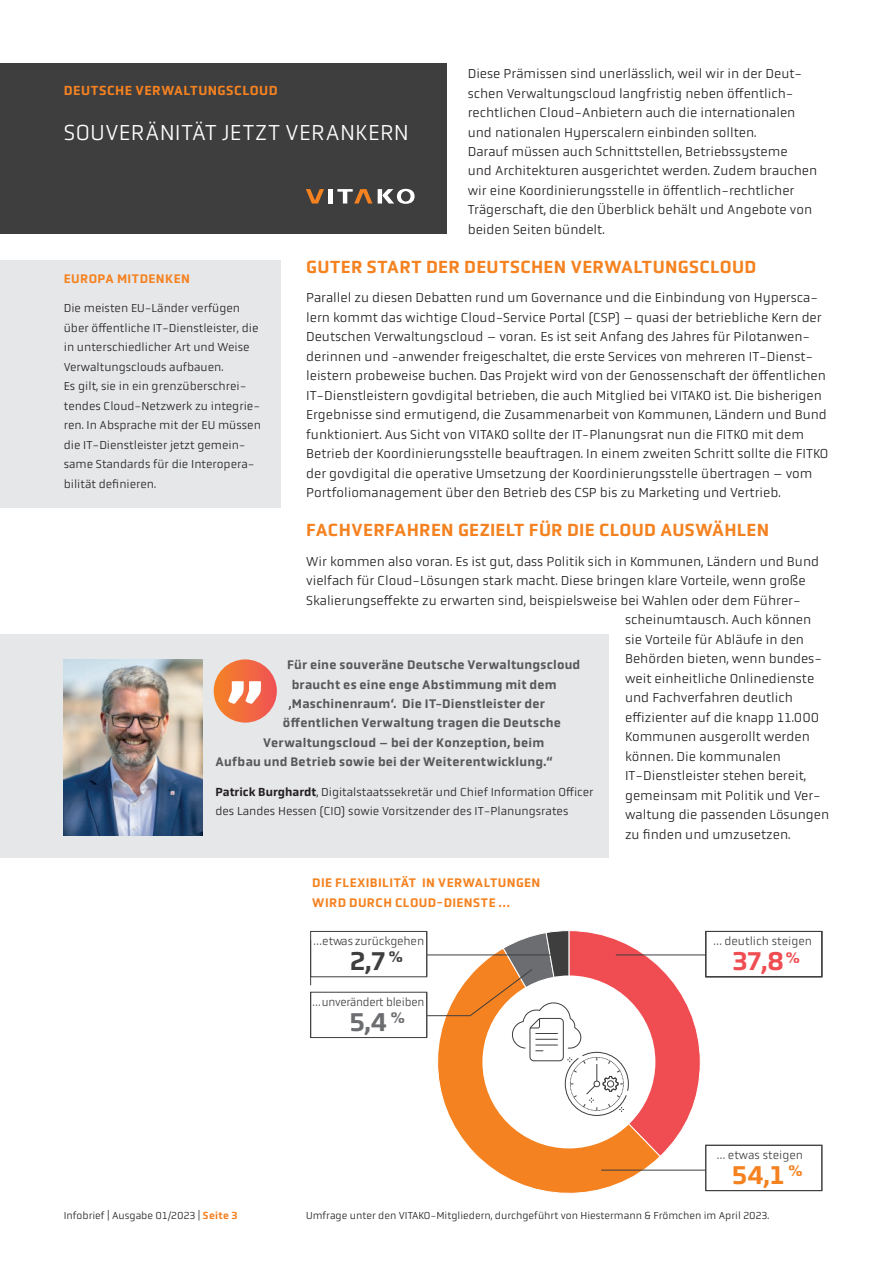
<style>
.page{position:relative;width:893px;height:1263px;background:#fff}
.page>*{position:absolute;margin:0;border:0;box-sizing:border-box;transform-origin:0 0}
.t1{font:500 26.25px "Obvia";color:#ef4d52}
.t2{font:500 26.25px "Obvia";color:#f58220}
.t3{font:500 26.25px "Obvia";color:#3e3e3f}
.t4{font:500 26.25px "Obvia";color:#6c6d70}
.t5{font:300 22.5px "Obvia";letter-spacing:.025em;color:#fff}
.t6{font:500 18px "Obvia";letter-spacing:.015em;color:#f58220}
.t7{font:300 13.5px/19.5px "Obvia";color:#231f20}
.t8{font:500 13.5px "Obvia";letter-spacing:.03em;color:#f58220}
.t9{font:500 12.75px "Obvia";letter-spacing:.015em;color:#57585a}
.t10{font:500 12.75px/19.5px "Obvia";letter-spacing:.03em;color:#f58220}
.t11{font:300 12px/19.5px "Obvia";color:#231f20}
.t12{font:300 12px "Obvia";color:#3e3e3f}
.t13{font:300 12px "Obvia";letter-spacing:-.02em;color:#3e3e3f;scale:.96 1}
.t14{font:300 10.5px "Obvia";color:#231f20}
.s1{font-weight:500}
.s2{font-weight:500;color:#f58220}
</style>
<div class="page">
<div style="left:0;top:64px;width:446px;height:170px;background:#3e3e3f"></div>
<svg style="left:306px;top:189px;width:18px;height:15px"></svg>
<div style="left:328px;top:189px;width:5px;height:15px;background:#fff"></div>
<svg style="left:337px;top:189px;width:35px;height:15px"></svg>
<svg style="left:378px;top:189px;width:37px;height:15px"></svg>
<div style="left:0;top:260px;width:281px;height:247px;background:#e6e7e9"></div>
<div style="left:0;top:635px;width:608px;height:223px;background:#e6e7e9"></div>
<img style="left:64px;top:659px;width:139px;height:177px">
<svg style="left:214px;top:659px;width:63px;height:64px;background:#f16d42"></svg>
<svg style="left:228px;top:681px;width:33px;height:23px"></svg>
<svg style="left:423px;top:977px;width:238px;height:217px"></svg>
<hr style="left:601px;top:1170px;width:105px;height:1px;background:#3e3e3f">
<hr style="left:616px;top:955px;width:90px;height:1px;background:#3e3e3f">
<div style="left:705px;top:1145px;width:117px;height:46px;border:1px solid #3e3e3f"></div>
<hr style="left:310px;top:940px;width:1px;height:45px;background:#3e3e3f">
<div style="left:705px;top:931px;width:117px;height:46px;border:1px solid #3e3e3f"></div>
<div style="left:310px;top:931px;width:117px;height:46px;border:1px solid #3e3e3f"></div>
<svg style="left:427px;top:930px;width:274px;height:228px"></svg>
<div style="left:310px;top:992px;width:117px;height:46px;border:1px solid #3e3e3f"></div>
<p class="t7" style="left:468px;top:64px;width:351px">Diese Prämissen sind unerlässlich, weil wir in der Deut&shy;schen Verwaltungscloud langfristig neben öffentlich&shy;rechtlichen Cloud-Anbietern auch die internationalen und nationalen Hyperscalern einbinden sollten.<br>Darauf müssen auch Schnittstellen, Betriebssysteme<br>und Architekturen ausgerichtet werden. Zudem brauchen wir eine Koordinierungsstelle in öffentlich-rechtlicher Trägerschaft, die den Überblick behält und Angebote von beiden Seiten bündelt.</p>
<h3 class="t6" style="left:306px;top:256px;width:451px">GUTER START DER DEUTSCHEN VERWALTUNGSCLOUD</h3>
<p class="t7" style="left:306px;top:288px;width:524px">Parallel zu diesen Debatten rund um Governance und die Einbindung von Hypersca&shy;lern kommt das wichtige Cloud-Service Portal (CSP) – quasi der betriebliche Kern der Deutschen Verwaltungscloud – voran. Es ist seit Anfang des Jahres für Pilotanwen&shy;derinnen und -anwender freigeschaltet, die erste Services von mehreren IT-Dienst&shy;leistern probeweise buchen. Das Projekt wird von der Genossenschaft der öffentlichen IT-Dienstleistern govdigital betrieben, die auch Mitglied bei VITAKO ist. Die bisherigen Ergebnisse sind ermutigend, die Zusammenarbeit von Kommunen, Ländern und Bund funktioniert. Aus Sicht von VITAKO sollte der IT-Planungsrat nun die FITKO mit dem Betrieb der Koordinierungsstelle beauftragen. In einem zweiten Schritt sollte die FITKO der govdigital die operative Umsetzung der Koordinierungsstelle übertragen – vom Portfoliomanagement über den Betrieb des CSP bis zu Marketing und Vertrieb.</p>
<h3 class="t6" style="left:306px;top:519px;width:464px">FACHVERFAHREN GEZIELT FÜR DIE CLOUD AUSWÄHLEN</h3>
<p class="t7" style="left:306px;top:551px;width:514px">Wir kommen also voran. Es ist gut, dass Politik sich in Kommunen, Ländern und Bund</p>
<p class="t7" style="left:306px;top:571px;width:501px">vielfach für Cloud-Lösungen stark macht. Diese bringen klare Vorteile, wenn große</p>
<p class="t7" style="left:306px;top:590px;width:496px">Skalierungseffekte zu erwarten sind, beispielsweise bei Wahlen oder dem Führer-</p>
<p class="t7" style="left:625px;top:610px;width:188px">scheinumtausch. Auch können</p>
<p class="t7" style="left:625px;top:629px;width:180px">sie Vorteile für Abläufe in den</p>
<p class="t7" style="left:625px;top:649px;width:198px">Behörden bieten, wenn bundes-</p>
<p class="t7" style="left:625px;top:668px;width:191px">weit einheitliche Onlinedienste</p>
<p class="t7" style="left:625px;top:688px;width:169px">und Fachverfahren deutlich</p>
<p class="t7" style="left:625px;top:707px;width:196px">effizienter auf die knapp 11.000</p>
<p class="t7" style="left:625px;top:727px;width:186px">Kommunen ausgerollt werden</p>
<p class="t7" style="left:625px;top:746px;width:157px">können. Die kommunalen</p>
<p class="t7" style="left:625px;top:766px;width:182px">IT-Dienstleister stehen bereit,</p>
<p class="t7" style="left:625px;top:785px;width:197px">gemeinsam mit Politik und Ver-</p>
<p class="t7" style="left:625px;top:805px;width:206px">waltung die passenden Lösungen</p>
<p class="t7" style="left:625px;top:824px;width:167px">zu finden und umzusetzen.</p>
<p class="t8" style="left:64px;top:83px;width:215px">DEUTSCHE VERWALTUNGSCLOUD</p>
<h2 class="t5" style="left:64px;top:120px;width:346px">SOUVERÄNITÄT JETZT VERANKERN</h2>
<p class="t10" style="left:64px;top:269px;width:128px">EUROPA MITDENKEN</p>
<p class="t11" style="left:64px;top:298px;width:199px">Die meisten EU-Länder verfügen über öffentliche IT-Dienstleister, die in unterschiedlicher Art und Weise Verwaltungsclouds aufbauen.<br>Es gilt, sie in ein grenzüberschrei&shy;tendes Cloud-Netzwerk zu integrie&shy;ren. In Absprache mit der EU müssen die IT-Dienstleister jetzt gemein&shy;same Standards für die Interopera&shy;bilität definieren.</p>
<p class="t9" style="left:287px;top:657px;width:295px">Für eine souveräne Deutsche Verwaltungscloud</p>
<p class="t9" style="left:292px;top:676px;width:267px">braucht es eine enge Abstimmung mit dem</p>
<p class="t9" style="left:289px;top:696px;width:258px">‚Maschinenraum‘. Die IT-Dienstleister der</p>
<p class="t9" style="left:283px;top:715px;width:280px">öffentlichen Verwaltung tragen die Deutsche</p>
<p class="t9" style="left:263px;top:735px;width:282px">Verwaltungscloud – bei der Konzeption, beim</p>
<p class="t9" style="left:215px;top:754px;width:338px">Aufbau und Betrieb sowie bei der Weiterentwicklung.“</p>
<p class="t11" style="left:215px;top:782px;width:380px"><span class="s1">Patrick Burghardt</span>, Digitalstaatssekretär und Chief Information Officer des Landes Hessen (CIO) sowie Vorsitzender des IT-Planungsrates</p>
<p class="t14" style="left:64px;top:1209px;width:175px">Infobrief | Ausgabe 01/2023 | <span class="s2">Seite 3</span></p>
<p class="t10" style="left:312px;top:873px;width:230px">DIE FLEXIBILITÄT IN VERWALTUNGEN<br>WIRD DURCH CLOUD-DIENSTE …</p>
<p class="t12" style="left:314px;top:934px;width:112px">…etwas zurückgehen</p>
<h1 class="t3" style="left:350px;top:945px;width:54px">2,7 <sup>%</sup></h1>
<p class="t13" style="left:313px;top:995px;width:118px">…unverändert bleiben</p>
<h1 class="t4" style="left:350px;top:1006px;width:57px">5,4 <sup>%</sup></h1>
<p class="t12" style="left:714px;top:934px;width:100px">… deutlich steigen</p>
<h1 class="t1" style="left:732px;top:945px;width:69px">37,8<sup>%</sup></h1>
<p class="t12" style="left:717px;top:1148px;width:87px">… etwas steigen</p>
<h1 class="t2" style="left:732px;top:1159px;width:72px">54,1 <sup>%</sup></h1>
<p class="t14" style="left:306px;top:1209px;width:465px">Umfrage unter den VITAKO-Mitgliedern, durchgeführt von Hiestermann &amp; Frömchen im April 2023.</p>
</div>
